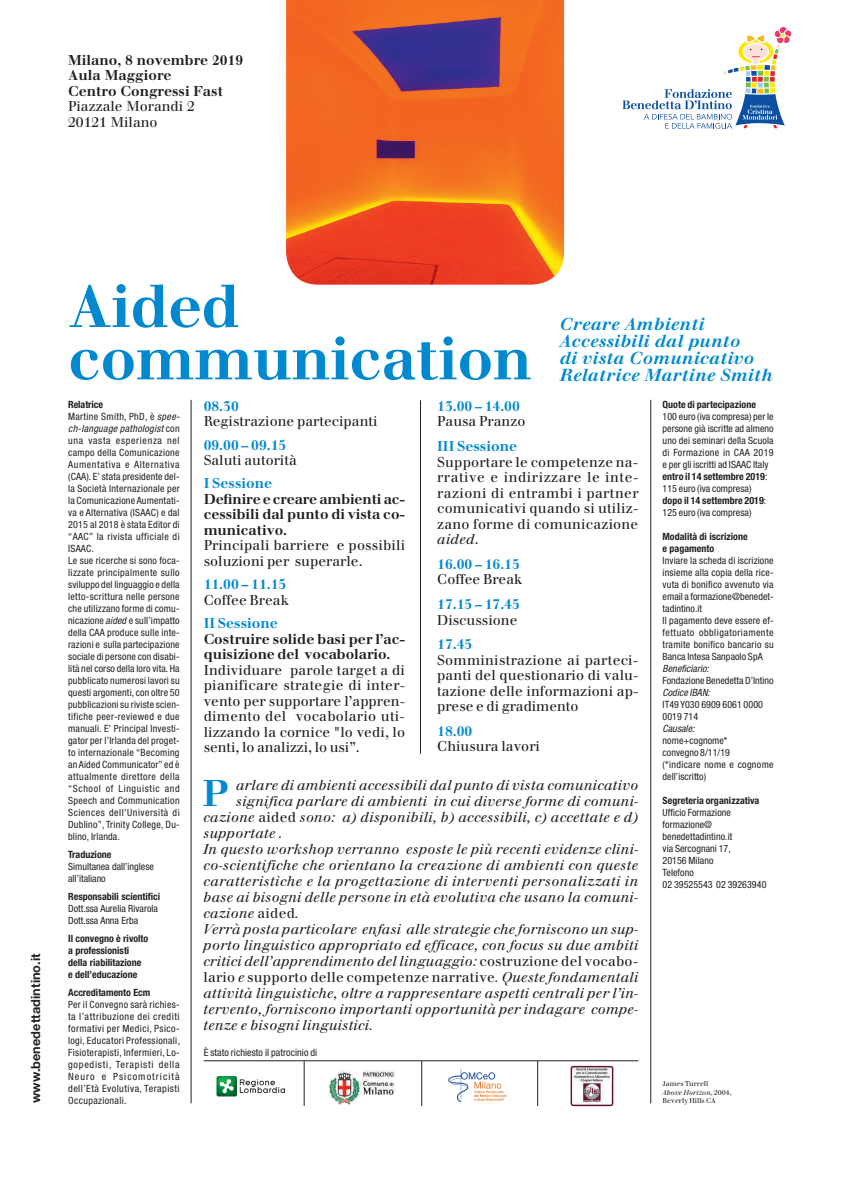
<style>
.page{position:relative;width:842px;height:1191px;background:#fff}
.page>*{position:absolute;margin:0;border:0;box-sizing:border-box;transform-origin:0 0}
.t1{font:700 59px/52.3px "Walbaum";letter-spacing:-.01em;color:#0089cf}
.t2{font:700 36.4px "Walbaum";color:#0089cf}
.t3{font:italic 700 17px/17px "Walbaum";letter-spacing:.01em;color:#0089cf}
.t4{font:italic 14px "Walbaum";letter-spacing:.015em;color:#231f20}
.t5{font:14px/15.5px "Walbaum";color:#231f20;text-align:justify}
.t6{font:700 14px/15.5px "Walbaum";letter-spacing:-.005em;color:#231f20}
.t7{font:700 14px "Walbaum";color:#0089cf}
.t8{font:700 12.7px "Helvetica Neue";letter-spacing:.005em;color:#231f20}
.t9{font:condensed 10.1px "Helvetica Neue";letter-spacing:.005em;color:#231f20}
.t10{font:condensed 10px/12px "Helvetica Neue";letter-spacing:.02em;color:#231f20}
.t11{font:700 condensed 10px/12px "Helvetica Neue";color:#231f20}
.t12{font:condensed 10px/12px "Helvetica Neue";color:#231f20}
.t13{font:italic condensed 10px "Helvetica Neue";letter-spacing:.005em;color:#231f20}
.t14{font:7px/8.5px "Walbaum";letter-spacing:.005em;color:#231f20}
.s1{font-weight:700}
.s2{font-style:italic}
.s3{font-style:normal}
</style>
<div class="page">
<svg style="left:622px;top:27px;width:170px;height:102px"></svg>
<hr style="left:191px;top:400px;width:1px;height:703px;background:#231f20">
<hr style="left:650px;top:400px;width:1px;height:703px;background:#231f20">
<hr style="left:420px;top:400px;width:1px;height:353px;background:#231f20">
<img style="left:286px;top:0;width:278px;height:285px">
<hr style="left:304px;top:1061px;width:1px;height:45px;background:#231f20">
<hr style="left:537px;top:1061px;width:1px;height:45px;background:#231f20">
<hr style="left:421px;top:1061px;width:1px;height:45px;background:#231f20">
<hr style="left:204px;top:1060px;width:434px;height:1px;background:#231f20">
<svg style="left:216px;top:1076px;width:69px;height:20px"></svg>
<svg style="left:448px;top:1069px;width:59px;height:33px"></svg>
<img style="left:571px;top:1065px;width:42px;height:41px">
<img style="left:329px;top:1070px;width:66px;height:34px">
<h3 class="t6" style="left:68px;top:52px;width:177px">Milano, 8 novembre 2019<br>Aula Maggiore<br>Centro Congressi Fast</h3>
<h3 class="t5" style="left:68px;top:99px;width:128px">Piazzale Morandi 2<br>20121 Milano</h3>
<p class="t8" style="left:28px;top:1103px;width:151px;rotate:-90deg">www.benedettadintino.it</p>
<h1 class="t1" style="left:68px;top:280px;width:465px">Aided communication</h1>
<h3 class="t3" style="left:560px;top:315px;width:215px">Creare Ambienti<br>Accessibili dal punto<br>di vista Comunicativo<br>Relatrice Martine Smith</h3>
<p class="t10" style="left:68px;top:398px;width:113px"><span class="s1">Relatrice<br></span>Martine Smith, PhD, è <span class="s2">spee&shy;ch-language pathologist</span> con una vasta esperienza nel campo della Comunicazione<br>Aumentativa e Alternativa (CAA). E’ stata presidente del&shy;la Società Internazionale per la Comunicazione Aumentati&shy;va e Alternativa (ISAAC) e dal<br>2015 al 2018 è stata Editor di “AAC” la rivista ufficiale di<br>ISAAC.<br>Le sue ricerche si sono foca&shy;lizzate principalmente sullo sviluppo del linguaggio e della letto-scrittura nelle persone che utilizzano forme di comu&shy;nicazione <span class="s2">aided</span> e sull’impatto della CAA produce sulle inte&shy;razioni e sulla partecipazione sociale di persone con disabi&shy;lità nel corso della loro vita. Ha pubblicato numerosi lavori su questi argomenti, con oltre 50 pubblicazioni su riviste scien&shy;tifiche peer-reviewed e due manuali. E’ Principal Investi&shy;gator per l’Irlanda del proget&shy;to internazionale “Becoming an Aided Communicator” ed è attualmente direttore della “School of Linguistic and<br>Speech and Communication<br>Sciences dell’Università di<br>Dublino”, Trinity College, Du&shy;blino, Irlanda.</p>
<p class="t11" style="left:68px;top:848px;width:45px">Traduzione</p>
<p class="t12" style="left:68px;top:860px;width:87px">Simultanea dall’inglese all’italiano</p>
<p class="t11" style="left:68px;top:890px;width:94px">Responsabili scientifici</p>
<p class="t12" style="left:68px;top:902px;width:91px">Dott.ssa Aurelia Rivarola<br>Dott.ssa Anna Erba</p>
<p class="t11" style="left:68px;top:932px;width:82px">Il convegno è rivolto a professionisti della riabilitazione e dell’educazione</p>
<p class="t11" style="left:68px;top:986px;width:84px">Accreditamento Ecm</p>
<p class="t10" style="left:68px;top:998px;width:113px;text-align:justify">Per il Convegno sarà richies&shy;ta l’attribuzione dei crediti formativi per Medici, Psico&shy;logi, Educatori Professionali, Fisioterapisti, Infermieri, Lo&shy;gopedisti, Terapisti della Neuro e Psicomotricità dell’Età Evolutiva, Terapisti Occupazionali.</p>
<h3 class="t7" style="left:204px;top:397px;width:37px">08.30</h3>
<h3 class="t5" style="left:204px;top:414px;width:175px">Registrazione partecipanti</h3>
<h3 class="t7" style="left:204px;top:436px;width:84px">09.00 – 09.15</h3>
<h3 class="t5" style="left:204px;top:452px;width:95px">Saluti autorità</h3>
<h3 class="t7" style="left:204px;top:475px;width:70px">I Sessione</h3>
<h3 class="t6" style="left:204px;top:491px;width:203px;text-align:justify">Definire e creare ambienti ac&shy;cessibili dal punto di vista co&shy;municativo.</h3>
<h3 class="t5" style="left:204px;top:538px;width:203px">Principali barriere e possibili soluzioni per superarle.</h3>
<h3 class="t7" style="left:204px;top:576px;width:84px">11.00 – 11.15</h3>
<h3 class="t5" style="left:204px;top:592px;width:87px">Coffee Break</h3>
<h3 class="t7" style="left:204px;top:614px;width:76px">II Sessione</h3>
<h3 class="t6" style="left:204px;top:631px;width:203px">Costruire solide basi per l’ac&shy;quisizione del vocabolario.</h3>
<h3 class="t5" style="left:204px;top:662px;width:203px">Individuare parole target a di pianificare strategie di inter&shy;vento per supportare l’appren&shy;dimento del vocabolario uti&shy;lizzando la cornice "lo vedi, lo senti, lo analizzi, lo usi”.</h3>
<h3 class="t7" style="left:437px;top:397px;width:84px">13.00 – 14.00</h3>
<h3 class="t5" style="left:437px;top:414px;width:90px">Pausa Pranzo</h3>
<h3 class="t7" style="left:437px;top:437px;width:81px">III Sessione</h3>
<h3 class="t5" style="left:437px;top:454px;width:203px">Supportare le competenze na&shy;rrative e indirizzare le inte&shy;razioni di entrambi i partner comunicativi quando si utiliz&shy;zano forme di comunicazione <span class="s2">aided</span>.</h3>
<h3 class="t7" style="left:437px;top:555px;width:84px">16.00 – 16.15</h3>
<h3 class="t5" style="left:437px;top:571px;width:87px">Coffee Break</h3>
<h3 class="t7" style="left:437px;top:595px;width:84px">17.15 – 17.45</h3>
<h3 class="t5" style="left:437px;top:612px;width:82px">Discussione</h3>
<h3 class="t7" style="left:437px;top:635px;width:37px">17.45</h3>
<h3 class="t5" style="left:437px;top:652px;width:203px">Somministrazione ai parteci&shy;panti del questionario di valu&shy;tazione delle informazioni ap&shy;prese e di gradimento</h3>
<h3 class="t7" style="left:437px;top:722px;width:37px">18.00</h3>
<h3 class="t5" style="left:437px;top:739px;width:104px">Chiusura lavori</h3>
<h2 class="t2" style="left:202px;top:771px;width:28px">P</h2>
<h3 class="t4" style="left:236px;top:776px;width:404px">arlare di ambienti accessibili dal punto di vista comunicativo</h3>
<h3 class="t4" style="left:236px;top:792px;width:404px">significa parlare di ambienti in cui diverse forme di comuni-</h3>
<h3 class="t4" style="left:203px;top:808px;width:436px">cazione <span class="s3">aided</span> sono: a) disponibili, b) accessibili, c) accettate e d)</h3>
<h3 class="t4" style="left:203px;top:824px;width:81px">supportate .</h3>
<h3 class="t4" style="left:203px;top:840px;width:436px">In questo workshop verranno esposte le più recenti evidenze clini-</h3>
<h3 class="t4" style="left:203px;top:856px;width:436px">co-scientifiche che orientano la creazione di ambienti con queste</h3>
<h3 class="t4" style="left:203px;top:872px;width:436px">caratteristiche e la progettazione di interventi personalizzati in</h3>
<h3 class="t4" style="left:203px;top:888px;width:436px">base ai bisogni delle persone in età evolutiva che usano la comuni-</h3>
<h3 class="t4" style="left:203px;top:904px;width:97px">cazione <span class="s3">aided</span>.</h3>
<h3 class="t4" style="left:203px;top:920px;width:436px">Verrà posta particolare enfasi alle strategie che forniscono un sup-</h3>
<h3 class="t4" style="left:203px;top:936px;width:436px">porto linguistico appropriato ed efficace, con focus su due ambiti</h3>
<h3 class="t4" style="left:203px;top:952px;width:436px">critici dell’apprendimento del linguaggio: <span class="s3">costruzione del vocabo-</span></h3>
<h3 class="t5" style="left:203px;top:969px;width:436px">lario <span class="s2">e</span> supporto delle competenze narrative<span class="s2">. Queste fondamentali</span></h3>
<h3 class="t4" style="left:203px;top:984px;width:436px">attività linguistiche, oltre a rappresentare aspetti centrali per l’in-</h3>
<h3 class="t4" style="left:203px;top:1000px;width:436px">tervento, forniscono importanti opportunità per indagare compe-</h3>
<h3 class="t4" style="left:203px;top:1016px;width:171px">tenze e bisogni linguistici.</h3>
<p class="t9" style="left:204px;top:1046px;width:115px">È stato richiesto il patrocinio di</p>
<p class="t11" style="left:663px;top:398px;width:95px">Quote di partecipazione</p>
<p class="t10" style="left:663px;top:410px;width:113px">100 euro (iva compresa) per le persone già iscritte ad almeno uno dei seminari della Scuola di Formazione in CAA 2019 e per gli iscritti ad ISAAC Italy <span class="s1">entro il 14 settembre 2019</span>:<br>115 euro (iva compresa)<br><span class="s1">dopo il 14 settembre 2019</span>:<br>125 euro (iva compresa)</p>
<p class="t11" style="left:663px;top:530px;width:87px">Modalità di iscrizione e pagamento</p>
<p class="t10" style="left:663px;top:554px;width:113px">Inviare la scheda di iscrizione insieme alla copia della rice&shy;vuta di bonifico avvenuto via email a formazione@benedet&shy;tadintino.it<br>Il pagamento deve essere ef&shy;fettuato obbligatoriamente tramite bonifico bancario su<br>Banca Intesa Sanpaolo SpA</p>
<p class="t13" style="left:663px;top:662px;width:48px">Beneficiario:</p>
<p class="t12" style="left:663px;top:674px;width:112px">Fondazione Benedetta D’Intino</p>
<p class="t13" style="left:663px;top:686px;width:49px">Codice IBAN:</p>
<p class="t10" style="left:663px;top:698px;width:102px">IT49 Y030 6909 6061 0000<br>0019 714</p>
<p class="t13" style="left:663px;top:722px;width:33px">Causale:</p>
<p class="t10" style="left:663px;top:734px;width:113px">nome+cognome*<br>convegno 8/11/19<br>(*indicare nome e cognome dell’iscritto)</p>
<p class="t11" style="left:663px;top:794px;width:98px">Segreteria organizzativa</p>
<p class="t10" style="left:663px;top:806px;width:105px">Ufficio Formazione formazione@ benedettadintino.it<br>via Sercognani 17,<br>20156 Milano<br>Telefono<br>02 39525543 02 39263940</p>
<p class="t14" style="left:663px;top:1079px;width:71px">James Turrell<br><span class="s2">Above Horizon</span>, 2004,<br>Beverly Hills CA</p>
</div>
